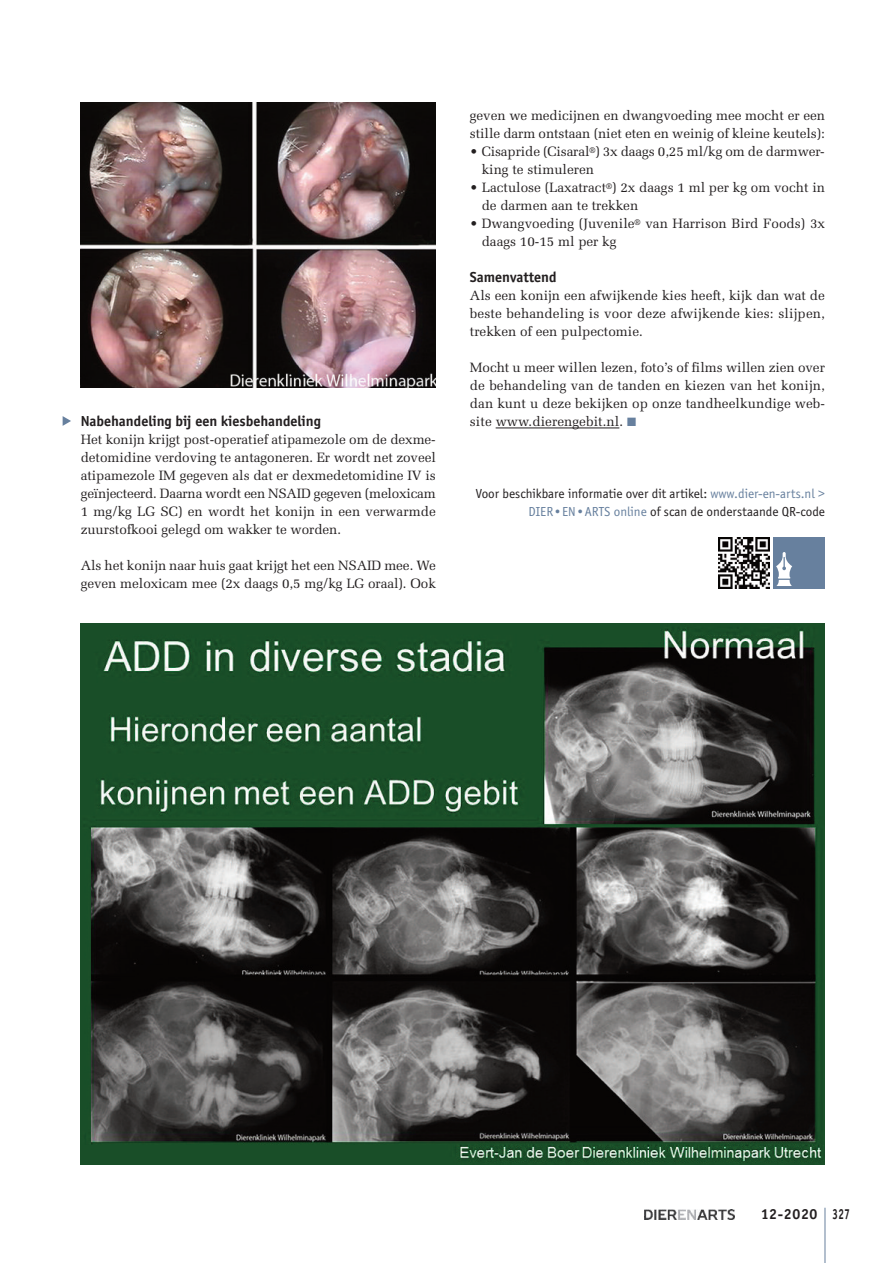
<style>
.page{position:relative;width:893px;height:1263px;background:#fff}
.page>*{position:absolute;margin:0;border:0;box-sizing:border-box;transform-origin:0 0}
.t1{font:700 15px "Officina Sans";color:#231f20}
.t2{font:700 15px "Officina Sans";letter-spacing:.05em;color:#231f20}
.t3{font:13.5px/18px "Melior";color:#231f20}
.t4{font:13.5px/18px "Officina Sans";color:#231f20;text-align:right}
.s1{color:#67809e}
</style>
<div class="page">
<hr style="left:496px;top:428px;width:123px;height:1px;background:#231f20">
<hr style="left:825px;top:1208px;width:1px;height:55px;background:#67809e">
<img style="left:644px;top:1209px;width:91px;height:10px">
<div style="left:774px;top:537px;width:51px;height:51px;background:#67809e"></div>
<svg style="left:776px;top:552px;width:16px;height:34px"></svg>
<img style="left:719px;top:537px;width:51px;height:51px">
<img style="left:81px;top:623px;width:744px;height:541px">
<img style="left:81px;top:102px;width:355px;height:286px">
<svg style="left:63px;top:416px;width:8px;height:10px"></svg>
<p class="t1" style="left:81px;top:412px;width:242px">Nabehandeling bij een kiesbehandeling</p>
<p class="t3" style="left:81px;top:430px;width:357px;text-align:justify">Het konijn krijgt post-operatief atipamezole om de dexme&shy;detomidine verdoving te antagoneren. Er wordt net zoveel atipamezole IM gegeven als dat er dexmedetomidine IV is geïnjecteerd. Daarna wordt een NSAID gegeven (meloxicam 1 mg/kg LG SC) en wordt het konijn in een verwarmde zuurstofkooi gelegd om wakker te worden.</p>
<p class="t3" style="left:81px;top:556px;width:357px">Als het konijn naar huis gaat krijgt het een NSAID mee. We geven meloxicam mee (2x daags 0,5 mg/kg LG oraal). Ook</p>
<p class="t3" style="left:470px;top:106px;width:357px">geven we medicijnen en dwangvoeding mee mocht er een stille darm ontstaan (niet eten en weinig of kleine keutels):</p>
<p class="t3" style="left:482px;top:142px;width:344px;text-indent:-12px">• Cisapride (Cisaral<sup>®</sup>) 3x daags 0,25 ml/kg om de darmwer&shy;king te stimuleren</p>
<p class="t3" style="left:482px;top:178px;width:345px;text-indent:-12px">• Lactulose (Laxatract<sup>®</sup>) 2x daags 1 ml per kg om vocht in de darmen aan te trekken</p>
<p class="t3" style="left:482px;top:214px;width:345px;text-indent:-12px">• Dwangvoeding (Juvenile<sup>®</sup> van Harrison Bird Foods) 3x daags 10-15 ml per kg</p>
<p class="t1" style="left:470px;top:268px;width:88px">Samenvattend</p>
<p class="t3" style="left:470px;top:286px;width:357px;text-align:justify">Als een konijn een afwijkende kies heeft, kijk dan wat de beste behandeling is voor deze afwijkende kies: slijpen, trekken of een pulpectomie.</p>
<p class="t3" style="left:470px;top:358px;width:357px;text-align:justify">Mocht u meer willen lezen, foto’s of films willen zien over de behandeling van de tanden en kiezen van het konijn, dan kunt u deze bekijken op onze tandheelkundige web&shy;site www.dierengebit.nl. <span class="s1">■</span></p>
<p class="t4" style="left:476px;top:484px;width:351px">Voor beschikbare informatie over dit artikel: <span class="s1">www.dier-en-arts.nl &gt;<br>DIER•EN•ARTS online</span> of scan de onderstaande QR-code</p>
<p class="t2" style="left:761px;top:1205px;width:90px">12-2020 327</p>
</div>
